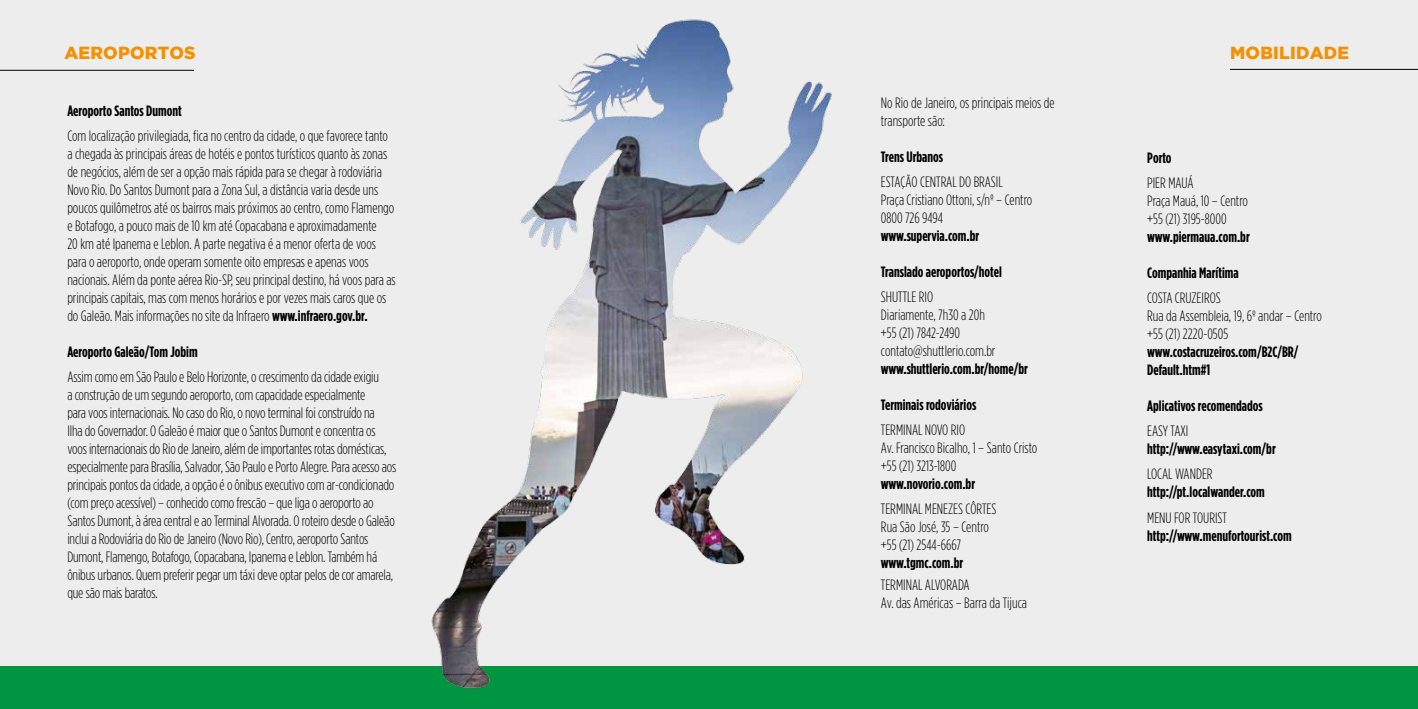
<style>
.page{position:relative;width:1418px;height:709px;background:#fff}
.page>*{position:absolute;margin:0;border:0;box-sizing:border-box;transform-origin:0 0}
.t1{font:900 17.5px "Gotham";letter-spacing:.015em;color:#f39200}
.t2{font:300 condensed 15px/18px "Gotham HTF";letter-spacing:-.005em;color:#000}
.t3{font:700 condensed 15px/18px "Gotham HTF";color:#000}
.s1{font-weight:700}
</style>
<div class="page">
<div style="left:0;top:0;width:1417px;height:709px;background:#ededed"></div>
<div style="left:0;top:666px;width:1417px;height:43px;background:#009641"></div>
<img style="left:431px;top:19px;width:401px;height:670px">
<hr style="left:0;top:70px;width:194px;height:1px;background:#000">
<hr style="left:1230px;top:69px;width:187px;height:1px;background:#000">
<p class="t1" style="left:64px;top:43px;width:133px">AEROPORTOS</p>
<p class="t1" style="left:1230px;top:43px;width:120px">MOBILIDADE</p>
<p class="t3" style="left:67px;top:101px;width:116px">Aeroporto Santos Dumont</p>
<p class="t2" style="left:67px;top:126px;width:330px">Com localização privilegiada, fica no centro da cidade, o que favorece tanto a chegada às principais áreas de hotéis e pontos turísticos quanto às zonas de negócios, além de ser a opção mais rápida para se chegar à rodoviária Novo Rio. Do Santos Dumont para a Zona Sul, a distância varia desde uns poucos quilômetros até os bairros mais próximos ao centro, como Flamengo e Botafogo, a pouco mais de 10 km até Copacabana e aproximadamente<br>20 km até Ipanema e Leblon. A parte negativa é a menor oferta de voos para o aeroporto, onde operam somente oito empresas e apenas voos nacionais. Além da ponte aérea Rio-SP, seu principal destino, há voos para as principais capitais, mas com menos horários e por vezes mais caros que os do Galeão. Mais informações no site da Infraero <span class="s1">www.infraero.gov.br.</span></p>
<p class="t3" style="left:67px;top:342px;width:132px">Aeroporto Galeão/Tom Jobim</p>
<p class="t2" style="left:67px;top:368px;width:330px">Assim como em São Paulo e Belo Horizonte, o crescimento da cidade exigiu<br>a construção de um segundo aeroporto, com capacidade especialmente<br>para voos internacionais. No caso do Rio, o novo terminal foi construído na<br>Ilha do Governador. O Galeão é maior que o Santos Dumont e concentra os voos internacionais do Rio de Janeiro, além de importantes rotas domésticas, especialmente para Brasília, Salvador, São Paulo e Porto Alegre. Para acesso aos principais pontos da cidade, a opção é o ônibus executivo com ar-condicionado (com preço acessível) – conhecido como frescão – que liga o aeroporto ao Santos Dumont, à área central e ao Terminal Alvorada. O roteiro desde o Galeão inclui a Rodoviária do Rio de Janeiro (Novo Rio), Centro, aeroporto Santos Dumont, Flamengo, Botafogo, Copacabana, Ipanema e Leblon. Também há ônibus urbanos. Quem preferir pegar um táxi deve optar pelos de cor amarela, que são mais baratos.</p>
<p class="t2" style="left:881px;top:93px;width:175px">No Rio de Janeiro, os principais meios de transporte são:</p>
<p class="t3" style="left:881px;top:147px;width:64px">Trens Urbanos</p>
<p class="t2" style="left:881px;top:172px;width:153px">ESTAÇÃO CENTRAL DO BRASIL<br>Praça Cristiano Ottoni, s/nº – Centro<br>0800 726 9494</p>
<p class="t3" style="left:881px;top:226px;width:100px">www.supervia.com.br</p>
<p class="t3" style="left:881px;top:262px;width:122px">Translado aeroportos/hotel</p>
<p class="t2" style="left:881px;top:287px;width:116px">SHUTTLE RIO<br>Diariamente, 7h30 a 20h +55 (21) 7842-2490 contato@shuttlerio.com.br</p>
<p class="t3" style="left:881px;top:359px;width:148px">www.shuttlerio.com.br/home/br</p>
<p class="t3" style="left:881px;top:395px;width:97px">Terminais rodoviários</p>
<p class="t2" style="left:881px;top:420px;width:158px">TERMINAL NOVO RIO<br>Av. Francisco Bicalho, 1 – Santo Cristo +55 (21) 3213-1800</p>
<p class="t3" style="left:881px;top:474px;width:96px">www.novorio.com.br</p>
<p class="t2" style="left:881px;top:499px;width:117px">TERMINAL MENEZES CÔRTES<br>Rua São José, 35 – Centro +55 (21) 2544-6667</p>
<p class="t3" style="left:881px;top:553px;width:84px">www.tgmc.com.br</p>
<p class="t2" style="left:881px;top:575px;width:148px">TERMINAL ALVORADA<br>Av. das Américas – Barra da Tijuca</p>
<p class="t3" style="left:1147px;top:148px;width:26px">Porto</p>
<p class="t2" style="left:1147px;top:174px;width:102px">PIER MAUÁ<br>Praça Mauá, 10 – Centro +55 (21) 3195-8000</p>
<p class="t3" style="left:1147px;top:227px;width:104px">www.piermaua.com.br</p>
<p class="t3" style="left:1147px;top:263px;width:93px">Companhia Marítima</p>
<p class="t2" style="left:1147px;top:289px;width:176px">COSTA CRUZEIROS<br>Rua da Assembleia, 19, 6º andar – Centro +55 (21) 2220-0505</p>
<p class="t3" style="left:1147px;top:342px;width:153px">www.costacruzeiros.com/B2C/BR/<br>Default.htm#1</p>
<p class="t3" style="left:1147px;top:396px;width:117px">Aplicativos recomendados</p>
<p class="t2" style="left:1147px;top:422px;width:42px">EASY TAXI</p>
<p class="t3" style="left:1147px;top:439px;width:130px">http://www.easytaxi.com/br</p>
<p class="t2" style="left:1147px;top:465px;width:67px">LOCAL WANDER</p>
<p class="t3" style="left:1147px;top:483px;width:119px">http://pt.localwander.com</p>
<p class="t2" style="left:1147px;top:508px;width:81px">MENU FOR TOURIST</p>
<p class="t3" style="left:1147px;top:526px;width:146px">http://www.menufortourist.com</p>
</div>
